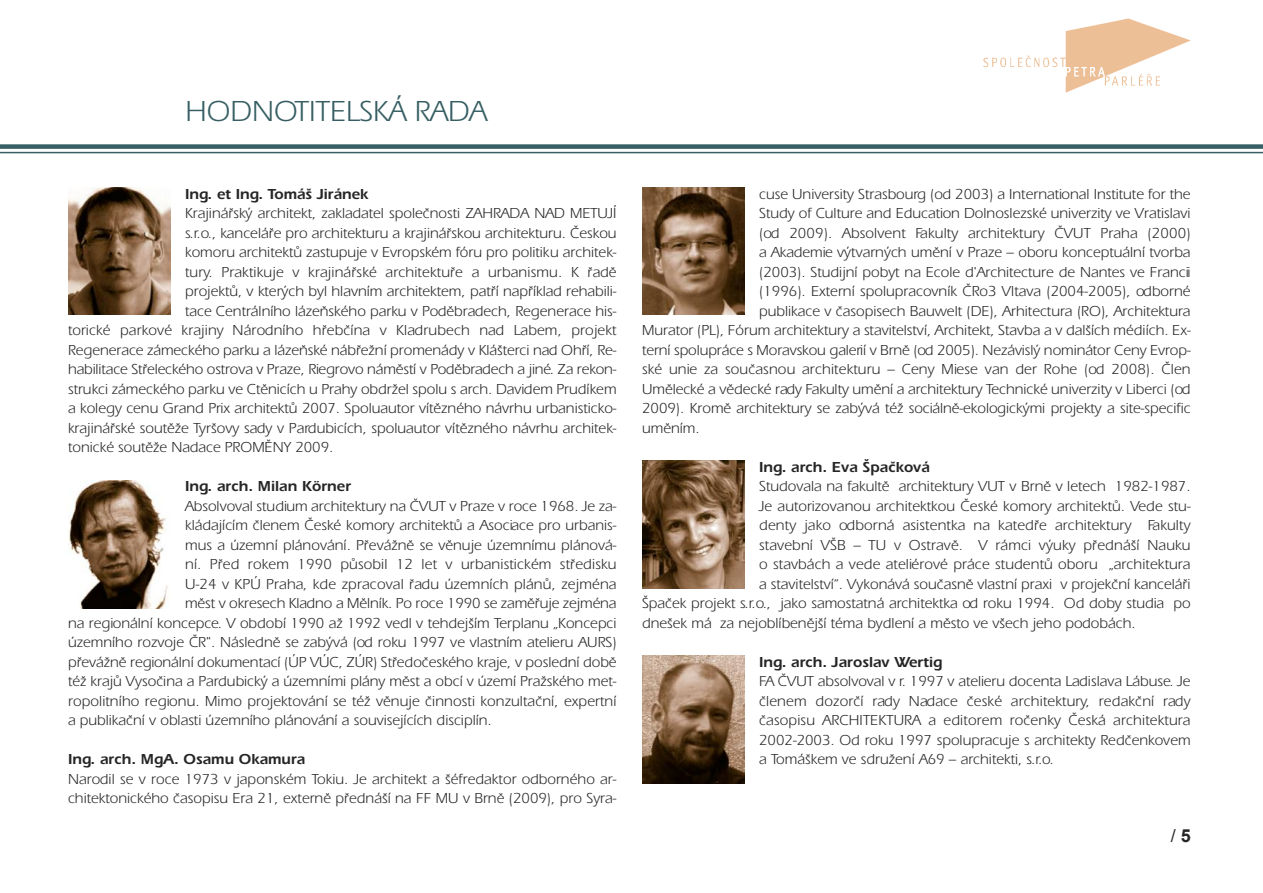
<style>
.page{position:relative;width:1263px;height:893px;background:#fff}
.page>*{position:absolute;margin:0;border:0;box-sizing:border-box;transform-origin:0 0}
.t1{font:30px "Expect CE";color:#375f63}
.t2{font:18px "Arial";color:#272627}
.t3{font:15px/19.5px "Expect CE";color:#272627}
.t4{font:15px "Expect Black CE";color:#272627}
.s1{font-weight:700}
</style>
<div class="page">
<img style="left:68px;top:187px;width:102px;height:128px">
<div style="left:0;top:144px;width:1263px;height:5px;background:#375f63"></div>
<hr style="left:0;top:152px;width:1263px;height:1px;background:#375f63">
<img style="left:642px;top:187px;width:102px;height:128px">
<img style="left:642px;top:461px;width:102px;height:127px">
<img style="left:68px;top:481px;width:100px;height:127px">
<img style="left:983px;top:18px;width:208px;height:75px">
<img style="left:642px;top:656px;width:102px;height:127px">
<h1 class="t1" style="left:186px;top:101px;width:303px">HODNOTITELSKÁ RADA</h1>
<p class="t4" style="left:185px;top:189px;width:185px">Ing. et Ing. Tomáš Jiránek</p>
<p class="t3" style="left:185px;top:205px;width:433px">Krajinářský architekt, zakladatel společnosti ZAHRADA NAD METUJÍ</p>
<p class="t3" style="left:185px;top:224px;width:433px">s.r.o., kanceláře pro architekturu a krajinářskou architekturu. Českou</p>
<p class="t3" style="left:185px;top:244px;width:433px">komoru architektů zastupuje v Evropském fóru pro politiku architek-</p>
<p class="t3" style="left:185px;top:263px;width:433px">tury. Praktikuje v krajinářské architektuře a urbanismu. K řadě</p>
<p class="t3" style="left:185px;top:283px;width:433px">projektů, v kterých byl hlavním architektem, patří například rehabili-</p>
<p class="t3" style="left:185px;top:302px;width:433px">tace Centrálního lázeňského parku v Poděbradech, Regenerace his-</p>
<p class="t3" style="left:68px;top:322px;width:550px">torické parkové krajiny Národního hřebčína v Kladrubech nad Labem, projekt</p>
<p class="t3" style="left:68px;top:341px;width:550px">Regenerace zámeckého parku a lázeňské nábřežní promenády v Klášterci nad Ohří, Re-</p>
<p class="t3" style="left:68px;top:361px;width:550px">habilitace Střeleckého ostrova v Praze, Riegrovo náměstí v Poděbradech a jiné. Za rekon-</p>
<p class="t3" style="left:68px;top:380px;width:550px">strukci zámeckého parku ve Ctěnicích u Prahy obdržel spolu s arch. Davidem Prudíkem</p>
<p class="t3" style="left:68px;top:400px;width:550px">a kolegy cenu Grand Prix architektů 2007. Spoluautor vítězného návrhu urbanisticko-</p>
<p class="t3" style="left:68px;top:419px;width:550px">krajinářské soutěže Tyršovy sady v Pardubicích, spoluautor vítězného návrhu architek-</p>
<p class="t3" style="left:68px;top:439px;width:267px">tonické soutěže Nadace PROMĚNY 2009.</p>
<p class="t4" style="left:185px;top:481px;width:168px">Ing. arch. Milan Körner</p>
<p class="t3" style="left:185px;top:497px;width:433px">Absolvoval studium architektury na ČVUT v Praze v roce 1968. Je za-</p>
<p class="t3" style="left:185px;top:517px;width:433px">kládajícím členem České komory architektů a Asociace pro urbanis-</p>
<p class="t3" style="left:185px;top:536px;width:433px">mus a územní plánování. Převážně se věnuje územnímu plánová-</p>
<p class="t3" style="left:185px;top:556px;width:433px">ní. Před rokem 1990 působil 12 let v urbanistickém středisku</p>
<p class="t3" style="left:185px;top:575px;width:433px">U-24 v KPÚ Praha, kde zpracoval řadu územních plánů, zejména</p>
<p class="t3" style="left:185px;top:595px;width:433px">měst v okresech Kladno a Mělník. Po roce 1990 se zaměřuje zejména</p>
<p class="t3" style="left:68px;top:614px;width:550px">na regionální koncepce. V období 1990 až 1992 vedl v tehdejším Terplanu „Koncepci</p>
<p class="t3" style="left:68px;top:634px;width:550px">územního rozvoje ČR". Následně se zabývá (od roku 1997 ve vlastním atelieru AURS)</p>
<p class="t3" style="left:68px;top:653px;width:550px">převážně regionální dokumentací (ÚP VÚC, ZÚR) Středočeského kraje, v poslední době</p>
<p class="t3" style="left:68px;top:673px;width:550px">též krajů Vysočina a Pardubický a územními plány měst a obcí v území Pražského met-</p>
<p class="t3" style="left:68px;top:692px;width:550px">ropolitního regionu. Mimo projektování se též věnuje činnosti konzultační, expertní</p>
<p class="t3" style="left:68px;top:712px;width:425px">a publikační v oblasti územního plánování a souvisejících disciplín.</p>
<p class="t4" style="left:68px;top:754px;width:239px">Ing. arch. MgA. Osamu Okamura</p>
<p class="t3" style="left:68px;top:770px;width:550px">Narodil se v roce 1973 v japonském Tokiu. Je architekt a šéfredaktor odborného ar&shy;chitektonického časopisu Era 21, externě přednáší na FF MU v Brně (2009), pro Syra-</p>
<p class="t3" style="left:759px;top:185px;width:433px">cuse University Strasbourg (od 2003) a International Institute for the</p>
<p class="t3" style="left:759px;top:205px;width:433px">Study of Culture and Education Dolnoslezské univerzity ve Vratislavi</p>
<p class="t3" style="left:759px;top:224px;width:433px">(od 2009). Absolvent Fakulty architektury ČVUT Praha (2000)</p>
<p class="t3" style="left:759px;top:244px;width:433px">a Akademie výtvarných umění v Praze – oboru konceptuální tvorba</p>
<p class="t3" style="left:759px;top:263px;width:433px">(2003). Studijní pobyt na Ecole d'Architecture de Nantes ve Francii</p>
<p class="t3" style="left:759px;top:283px;width:433px">(1996). Externí spolupracovník ČRo3 Vltava (2004-2005), odborné</p>
<p class="t3" style="left:759px;top:302px;width:433px">publikace v časopisech Bauwelt (DE), Arhitectura (RO), Architektura</p>
<p class="t3" style="left:642px;top:322px;width:550px">Murator (PL), Fórum architektury a stavitelství, Architekt, Stavba a v dalších médiích. Ex-</p>
<p class="t3" style="left:642px;top:341px;width:550px">terní spolupráce s Moravskou galerií v Brně (od 2005). Nezávislý nominátor Ceny Evrop-</p>
<p class="t3" style="left:642px;top:361px;width:550px">ské unie za současnou architekturu – Ceny Miese van der Rohe (od 2008). Člen</p>
<p class="t3" style="left:642px;top:380px;width:550px">Umělecké a vědecké rady Fakulty umění a architektury Technické univerzity v Liberci (od</p>
<p class="t3" style="left:642px;top:400px;width:550px">2009). Kromě architektury se zabývá též sociálně-ekologickými projekty a site-specific</p>
<p class="t3" style="left:642px;top:419px;width:59px">uměním.</p>
<p class="t4" style="left:759px;top:462px;width:172px">Ing. arch. Eva Špačková</p>
<p class="t3" style="left:759px;top:478px;width:433px">Studovala na fakultě architektury VUT v Brně v letech 1982-1987.</p>
<p class="t3" style="left:759px;top:497px;width:433px">Je autorizovanou architektkou České komory architektů. Vede stu-</p>
<p class="t3" style="left:759px;top:517px;width:433px">denty jako odborná asistentka na katedře architektury Fakulty</p>
<p class="t3" style="left:759px;top:536px;width:433px">stavební VŠB – TU v Ostravě. V rámci výuky přednáší Nauku</p>
<p class="t3" style="left:759px;top:556px;width:433px">o stavbách a vede ateliérové práce studentů oboru „architektura</p>
<p class="t3" style="left:759px;top:575px;width:433px">a stavitelství“. Vykonává současně vlastní praxi v projekční kanceláři</p>
<p class="t3" style="left:642px;top:595px;width:550px">Špaček projekt s.r.o., jako samostatná architektka od roku 1994. Od doby studia po</p>
<p class="t3" style="left:642px;top:614px;width:495px">dnešek má za nejoblíbenější téma bydlení a město ve všech jeho podobách.</p>
<p class="t4" style="left:759px;top:657px;width:185px">Ing. arch. Jaroslav Wertig</p>
<p class="t3" style="left:759px;top:673px;width:433px;text-align:justify">FA ČVUT absolvoval v r. 1997 v atelieru docenta Ladislava Lábuse. Je členem dozorčí rady Nadace české architektury, redakční rady časopisu ARCHITEKTURA a editorem ročenky Česká architektura 2002-2003. Od roku 1997 spolupracuje s architekty Redčenkovem a Tomáškem ve sdružení A69 – architekti, s.r.o.</p>
<p class="t2" style="left:1171px;top:826px;width:22px">/ <span class="s1">5</span></p>
</div>
